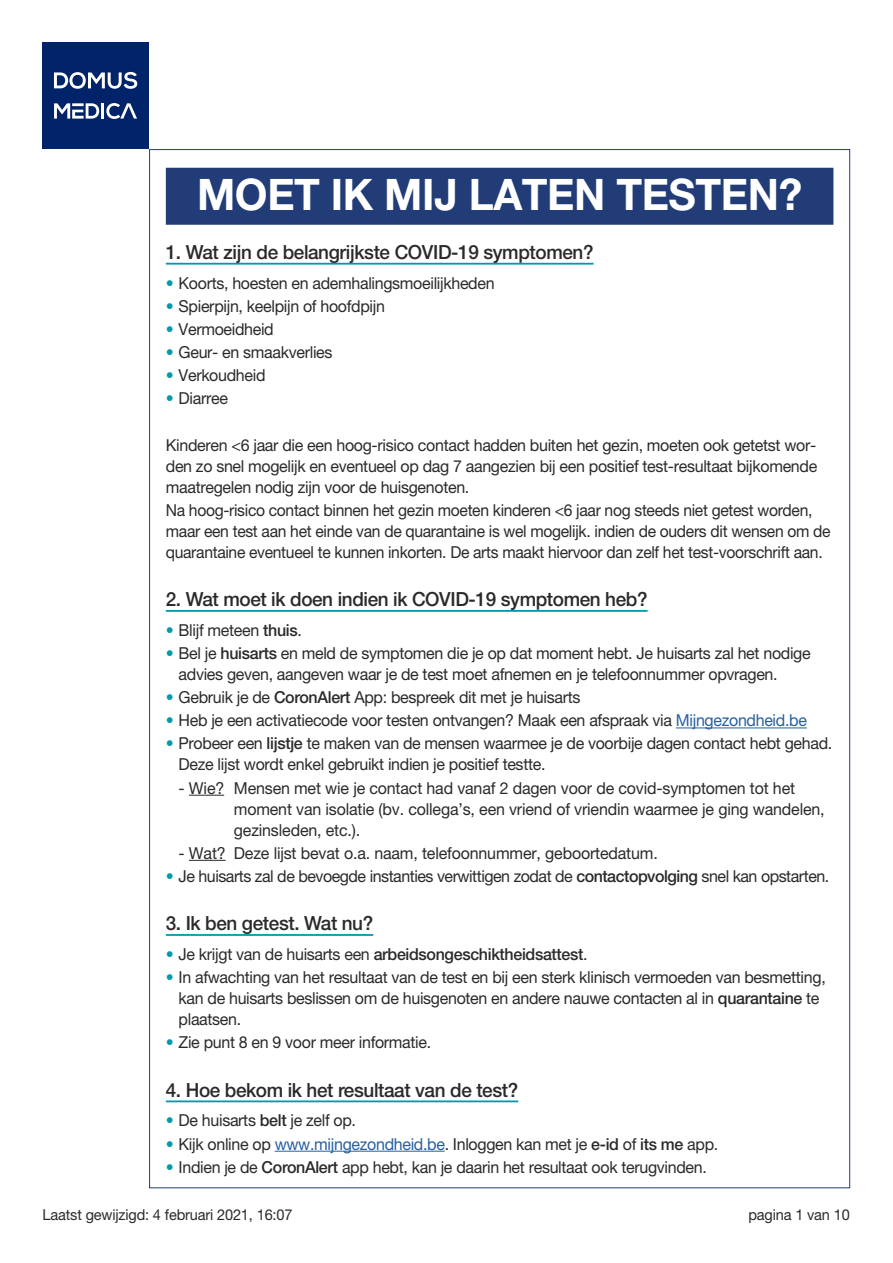
<style>
.page{position:relative;width:893px;height:1263px;background:#fff}
.page>*{position:absolute;margin:0;border:0;box-sizing:border-box;transform-origin:0 0}
.TT1{font:700 43.5px "Helvetica Neue LT Pro";letter-spacing:-.01em;color:#fff}
.TT2{font:500 19.5px "Helvetica Neue LT Pro";letter-spacing:-.02em;color:#2b292a}
.Body{font:16.5px/21px "Helvetica Neue LT Pro";letter-spacing:-.02em;color:#2b292a}
.Body-2{font:16.5px/21px "Helvetica Neue LT Pro";letter-spacing:-.02em;color:#2b292a;scale:.95 1}
.t1{font:500 16.5px "Helvetica Neue LT Pro";letter-spacing:-.02em;color:#2b292a}
.t2{font:15px "Helvetica Neue LT Pro";letter-spacing:-.01em;color:#2b292a}
.s1{color:#009cab}
.s2{font-weight:500}
.s3{color:#2560a0}
.s4{font-weight:400;color:#009cab}
.s5{font-weight:400}
</style>
<div class="page">
<div style="left:43px;top:43px;width:106px;height:106px;background:#002369"></div>
<hr style="left:101px;top:103px;width:3px;height:16px;background:#fff">
<svg style="left:54px;top:72px;width:83px;height:17px"></svg>
<svg style="left:54px;top:103px;width:45px;height:16px"></svg>
<svg style="left:106px;top:103px;width:31px;height:16px"></svg>
<div style="left:166px;top:168px;width:667px;height:57px;background:#213c77"></div>
<hr style="left:166px;top:263px;width:427px;height:2px;background:#0099a9">
<hr style="left:166px;top:610px;width:482px;height:2px;background:#0099a9">
<hr style="left:676px;top:727px;width:131px;height:1px;background:#2560a0">
<hr style="left:189px;top:795px;width:35px;height:1px;background:#2b292a">
<hr style="left:189px;top:860px;width:37px;height:1px;background:#2b292a">
<hr style="left:166px;top:934px;width:207px;height:2px;background:#0099a9">
<hr style="left:166px;top:1100px;width:352px;height:2px;background:#0099a9">
<hr style="left:275px;top:1151px;width:170px;height:1px;background:#2560a0">
<p class="TT1" style="left:197px;top:168px;width:607px">MOET IK MIJ LATEN TESTEN?</p>
<p class="TT2" style="left:166px;top:241px;width:429px">1. Wat zijn de belangrijkste COVID-19 symptomen?</p>
<p class="Body" style="left:166px;top:272px;width:330px"><span class="s1">•</span> Koorts, hoesten en ademhalingsmoeilijkheden</p>
<p class="Body" style="left:166px;top:295px;width:221px"><span class="s1">•</span> Spierpijn, keelpijn of hoofdpijn</p>
<p class="Body" style="left:166px;top:318px;width:109px"><span class="s1">•</span> Vermoeidheid</p>
<p class="Body" style="left:166px;top:341px;width:168px"><span class="s1">•</span> Geur- en smaakverlies</p>
<p class="Body" style="left:166px;top:365px;width:101px"><span class="s1">•</span> Verkoudheid</p>
<p class="Body" style="left:166px;top:388px;width:64px"><span class="s1">•</span> Diarree</p>
<p class="Body" style="left:166px;top:434px;width:653px;text-align:justify">Kinderen &lt;6 jaar die een hoog-risico contact hadden buiten het gezin, moeten ook getetst wor&shy;den zo snel mogelijk en eventueel op dag 7 aangezien bij een positief test-resultaat bijkomende maatregelen nodig zijn voor de huisgenoten.</p>
<p class="Body-2" style="left:166px;top:499px;width:701px">Na hoog-risico contact binnen het gezin moeten kinderen &lt;6 jaar nog steeds niet getest worden, maar een test aan het einde van de quarantaine is wel mogelijk. indien de ouders dit wensen om de quarantaine eventueel te kunnen inkorten. De arts maakt hiervoor dan zelf het test-voorschrift aan.</p>
<p class="TT2" style="left:166px;top:588px;width:483px">2. Wat moet ik doen indien ik COVID-19 symptomen heb?</p>
<p class="Body" style="left:166px;top:619px;width:138px"><span class="s1">•</span> Blijf meteen <span class="s2">thuis</span>.</p>
<p class="Body" style="left:179px;top:642px;width:634px;text-indent:-13px"><span class="s1">•</span> Bel je <span class="s2">huisarts</span> en meld de symptomen die je op dat moment hebt. Je huisarts zal het nodige advies geven, aangeven waar je de test moet afnemen en je telefoonnummer opvragen.</p>
<p class="Body" style="left:166px;top:686px;width:416px"><span class="s1">•</span> Gebruik je de <span class="s2">CoronAlert</span> App: bespreek dit met je huisarts</p>
<p class="Body" style="left:166px;top:710px;width:643px"><span class="s1">•</span> Heb je een activatiecode voor testen ontvangen? Maak een afspraak via <span class="s3">Mijngezondheid.be</span></p>
<p class="Body" style="left:179px;top:733px;width:655px;text-indent:-13px"><span class="s1">•</span> Probeer een <span class="s2">lijstje</span> te maken van de mensen waarmee je de voorbije dagen contact hebt gehad.<br>Deze lijst wordt enkel gebruikt indien je positief testte.</p>
<p class="Body" style="left:234px;top:777px;width:592px;text-indent:-55px">- Wie? Mensen met wie je contact had vanaf 2 dagen voor de covid-symptomen tot het moment van isolatie (bv. collega’s, een vriend of vriendin waarmee je ging wandelen, gezinsleden, etc.).</p>
<p class="Body" style="left:179px;top:842px;width:481px">- Wat? Deze lijst bevat o.a. naam, telefoonnummer, geboortedatum.</p>
<p class="Body" style="left:166px;top:865px;width:665px"><span class="s1">•</span> Je huisarts zal de bevoegde instanties verwittigen zodat de <span class="s2">contactopvolging</span> snel kan opstarten.</p>
<p class="TT2" style="left:166px;top:912px;width:209px">3. Ik ben getest. Wat nu?</p>
<p class="t1" style="left:166px;top:944px;width:423px"><span class="s4">•</span> <span class="s5">Je krijgt van de huisarts een</span> arbeidsongeschiktheidsattest<span class="s5">.</span></p>
<p class="Body" style="left:179px;top:966px;width:649px;text-indent:-13px"><span class="s1">•</span> In afwachting van het resultaat van de test en bij een sterk klinisch vermoeden van besmetting, kan de huisarts beslissen om de huisgenoten en andere nauwe contacten al in <span class="s2">quarantaine</span> te plaatsen.</p>
<p class="Body" style="left:166px;top:1032px;width:267px"><span class="s1">•</span> Zie punt 8 en 9 voor meer informatie.</p>
<p class="TT2" style="left:166px;top:1078px;width:354px">4. Hoe bekom ik het resultaat van de test?</p>
<p class="Body" style="left:166px;top:1110px;width:192px"><span class="s1">•</span> De huisarts <span class="s2">belt</span> je zelf op.</p>
<p class="Body" style="left:166px;top:1133px;width:554px"><span class="s1">•</span> Kijk online op <span class="s3">www.mijngezondheid.be</span>. Inloggen kan met je <span class="s2">e-id</span> of <span class="s2">its me</span> app.</p>
<p class="Body" style="left:166px;top:1156px;width:543px"><span class="s1">•</span> Indien je de <span class="s2">CoronAlert</span> app hebt, kan je daarin het resultaat ook terugvinden.</p>
<p class="t2" style="left:43px;top:1206px;width:252px">Laatst gewijzigd: 4 februari 2021, 16:07</p>
<p class="t2" style="left:748px;top:1206px;width:103px">pagina 1 van 10</p>
</div>
